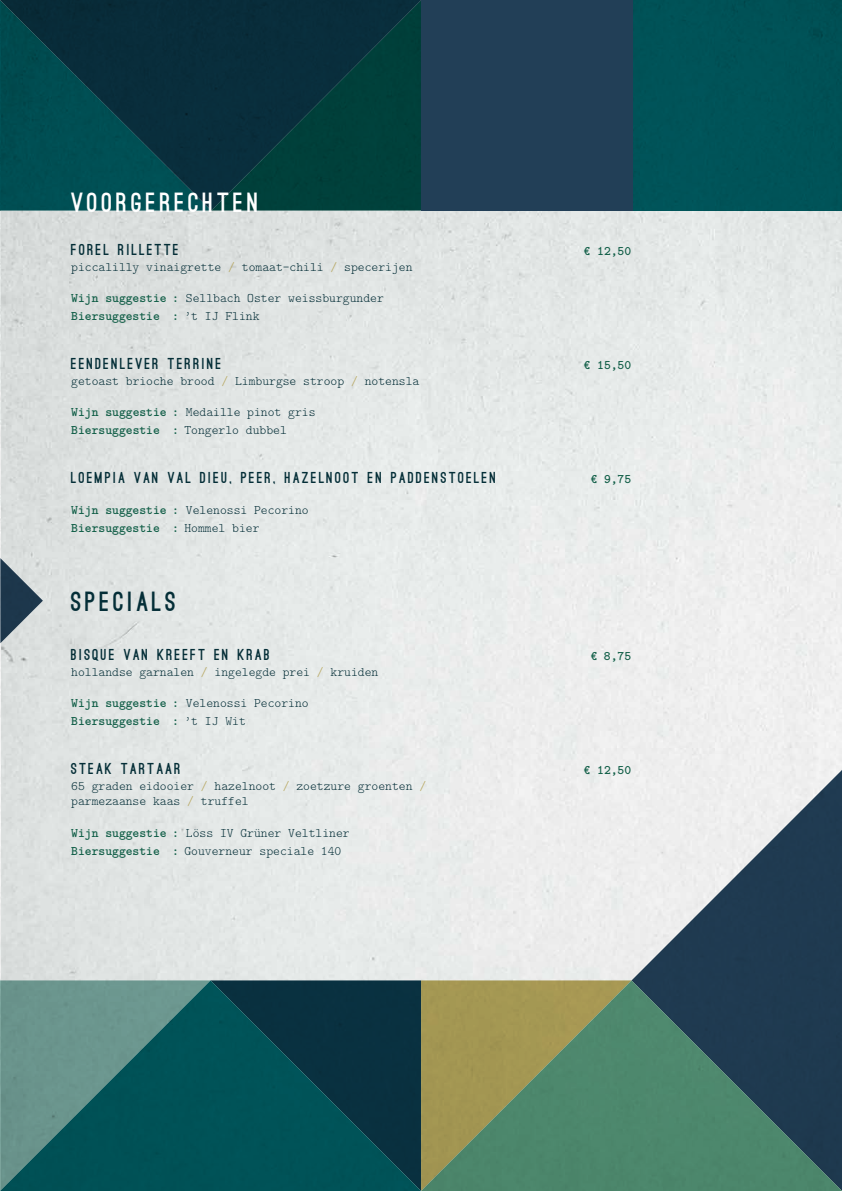
<style>
.page{position:relative;width:842px;height:1191px;background:#fff}
.page>*{position:absolute;margin:0;border:0;box-sizing:border-box;transform-origin:0 0}
.t1{font:900 26.3px "Ostrich Sans";letter-spacing:.15em;color:#fff}
.t2{font:900 26.3px "Ostrich Sans";letter-spacing:.15em;color:#042e37}
.t3{font:900 15px "Ostrich Sans";letter-spacing:.15em;color:#042e37}
.t4{font:13px/18px "LM Mono Lt 10";color:#042e37}
.t5{font:700 13px/18px "LM Mono Lt 10";color:#125f48}
.s1{color:#b6a55b}
.s2{font-weight:700;color:#125f48}
.s3{font-weight:400;color:#042e37}
</style>
<div class="page">
<img style="left:0;top:210px;width:842px;height:770px">
<div style="left:632px;top:0;width:210px;height:210px;background:#005358"></div>
<svg style="left:0;top:0;width:421px;height:210px;background:#043a40"></svg>
<div style="left:421px;top:0;width:211px;height:210px;background:#223f57"></div>
<svg style="left:0;top:558px;width:43px;height:85px;background:#7c8b95"></svg>
<svg style="left:0;top:980px;width:421px;height:211px;background:#1d5a5f"></svg>
<svg style="left:631px;top:770px;width:211px;height:210px"></svg>
<svg style="left:421px;top:980px;width:421px;height:211px;background:#57785f"></svg>
<h1 class="t1" style="left:71px;top:192px;width:189px">VOORGERECHTEN</h1>
<p class="t3" style="left:71px;top:244px;width:109px">FOREL RILLETTE</p>
<p class="t5" style="left:583px;top:241px;width:49px">€ 12,50</p>
<p class="t4" style="left:71px;top:257px;width:343px">piccalilly vinaigrette <span class="s1">/</span> tomaat-chili <span class="s1">/</span> specerijen</p>
<p class="t4" style="left:71px;top:289px;width:314px"><span class="s2">Wijn suggestie :</span> Sellbach Oster weissburgunder<br><span class="s2">Biersuggestie :</span> ’t IJ Flink</p>
<p class="t3" style="left:71px;top:358px;width:152px">EENDENLEVER TERRINE</p>
<p class="t5" style="left:583px;top:355px;width:49px">€ 15,50</p>
<p class="t4" style="left:71px;top:371px;width:350px">getoast brioche brood <span class="s1">/</span> Limburgse stroop <span class="s1">/</span> notensla</p>
<p class="t4" style="left:71px;top:403px;width:246px"><span class="s2">Wijn suggestie :</span> Medaille pinot gris<br><span class="s2">Biersuggestie :</span> Tongerlo dubbel</p>
<p class="t3" style="left:71px;top:472px;width:426px">LOEMPIA VAN VAL DIEU, PEER, HAZELNOOT EN PADDENSTOELEN</p>
<p class="t5" style="left:590px;top:469px;width:42px">€ 9,75</p>
<p class="t5" style="left:71px;top:500px;width:239px">Wijn suggestie : <span class="s3">Velenossi Pecorino<br></span>Biersuggestie : <span class="s3">Hommel bier</span></p>
<h1 class="t2" style="left:71px;top:591px;width:106px">SPECIALS</h1>
<p class="t3" style="left:71px;top:649px;width:200px">BISQUE VAN KREEFT EN KRAB</p>
<p class="t5" style="left:590px;top:646px;width:42px">€ 8,75</p>
<p class="t4" style="left:71px;top:662px;width:309px">hollandse garnalen <span class="s1">/</span> ingelegde prei <span class="s1">/</span> kruiden</p>
<p class="t5" style="left:71px;top:693px;width:239px">Wijn suggestie : <span class="s3">Velenossi Pecorino<br></span>Biersuggestie : <span class="s3">’t IJ Wit</span></p>
<p class="t3" style="left:71px;top:763px;width:111px">STEAK TARTAAR</p>
<p class="t5" style="left:583px;top:760px;width:49px">€ 12,50</p>
<p class="t4" style="left:71px;top:777px;width:356px;line-height:15.6px">65 graden eidooier <span class="s1">/</span> hazelnoot <span class="s1">/</span> zoetzure groenten <span class="s1">/ </span>parmezaanse kaas <span class="s1">/</span> truffel</p>
<p class="t4" style="left:71px;top:823px;width:280px"><span class="s2">Wijn suggestie :</span> Löss IV Grüner Veltliner<br><span class="s2">Biersuggestie :</span> Gouverneur speciale 140</p>
</div>
